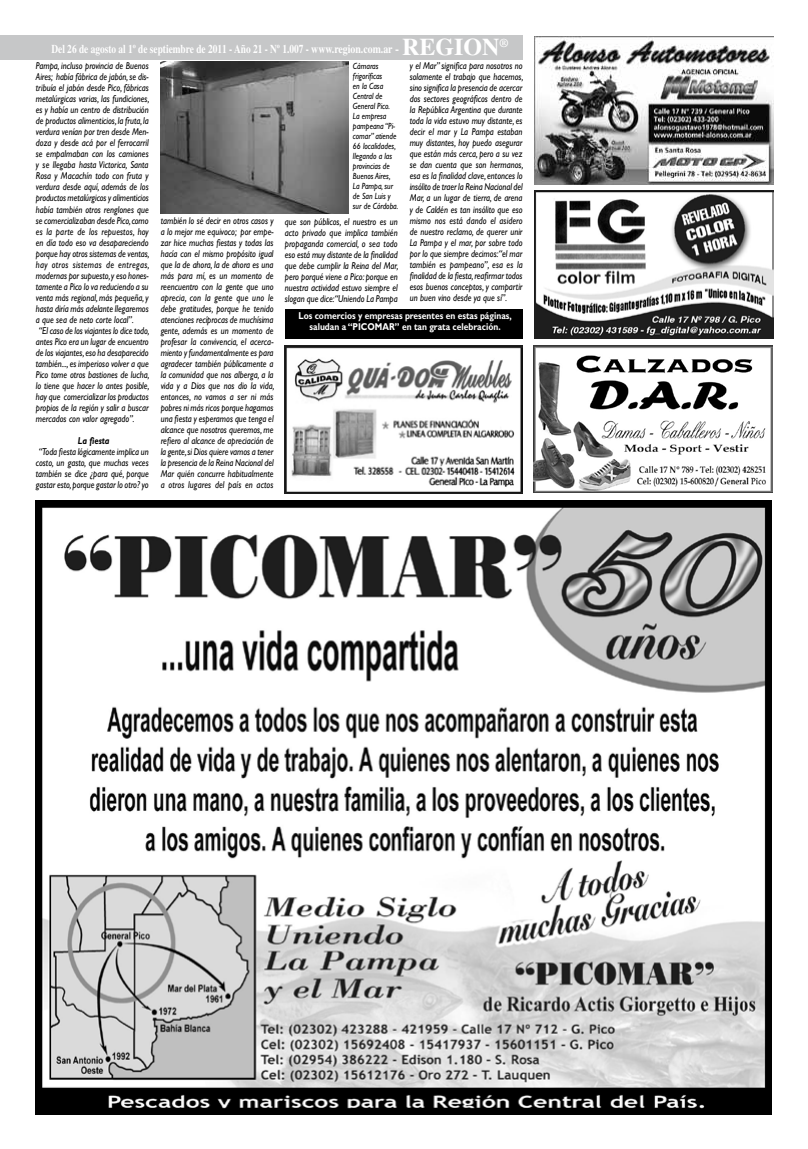
<style>
.page{position:relative;width:808px;height:1149px;background:#fff}
.page>*{position:absolute;margin:0;border:0;box-sizing:border-box;transform-origin:0 0}
.t1{font:700 12px "Times";color:#fff;scale:.78 1}
.t2{font:italic 10px/11px "Gill Sans";color:#000;text-align:justify;scale:.85 1}
.t3{font:700 10px/11px "Gill Sans";color:#fff;text-align:center;scale:.85 1}
.t4{font:italic 700 10px "Gill Sans";color:#000;scale:.85 1}
.t5{font:italic 9px/10px "Gill Sans";color:#000;scale:.85 1}
.s1{font-size:24px}
</style>
<div class="page">
<div style="left:0;top:35px;width:523px;height:25px;background:#c6c7c8"></div>
<img style="left:160px;top:62px;width:188px;height:151px">
<div style="left:285px;top:309px;width:237px;height:29px;background:#000"></div>
<img style="left:36px;top:501px;width:735px;height:612px">
<img style="left:534px;top:191px;width:239px;height:147px">
<img style="left:534px;top:37px;width:239px;height:147px">
<img style="left:285px;top:345px;width:237px;height:148px">
<img style="left:534px;top:345px;width:239px;height:147px">
<p class="t1" style="left:51px;top:42px;width:587px">Del 26 de agosto al 1º de septiembre de 2011 - Año 21 - Nº 1.007 - www.region.com.ar - <span class="s1">REGION</span>®</p>
<p class="t2" style="left:36px;top:61px;width:135px;text-align:left">Pampa, incluso provincia de Buenos Aires; había fábrica de jabón, se dis&shy;tribuía el jabón desde Pico, fábricas metalúrgicas varias, las fundiciones, es y había un centro de distribución de productos alimenticios, la fruta, la verdura venían por tren desde Men&shy;doza y desde acá por el ferrocarril se empalmaban con los camiones y se llegaba hasta Victorica, Santa Rosa y Macachín todo con fruta y verdura desde aquí, además de los productos metalúrgicos y alimenticios había también otros renglones que se comercializaban desde Pico, como es la parte de los repuestos, hoy en día todo eso va desapareciendo porque hay otros sistemas de ventas, hay otros sistemas de entregas, modernas por supuesto, y eso hones&shy;tamente a Pico lo va reduciendo a su venta más regional, más pequeña, y hasta diría más adelante llegaremos a que sea de neto corte local”.<br>“El caso de los viajantes lo dice todo, antes Pico era un lugar de encuentro de los viajantes, eso ha desaparecido también..., es imperioso volver a que Pico tome otros bastiones de lucha, lo tiene que hacer lo antes posible, hay que comercializar los productos propios de la región y salir a buscar mercados con valor agregado”.</p>
<p class="t4" style="left:78px;top:434px;width:39px">La fiesta</p>
<p class="t2" style="left:36px;top:446px;width:134px">“Toda fiesta lógicamente implica un costo, un gasto, que muchas veces también se dice ¿para qué, porque gastar esto, porque gastar lo otro? yo</p>
<p class="t2" style="left:161px;top:215px;width:135px">también lo sé decir en otros casos y a lo mejor me equivoco; por empe&shy;zar hice muchas fiestas y todas las hacía con el mismo propósito igual que la de ahora, la de ahora es una más para mí, es un momento de reencuentro con la gente que uno aprecia, con la gente que uno le debe gratitudes, porque he tenido atenciones recíprocas de muchísima gente, además es un momento de profesar la convivencia, el acerca&shy;miento y fundamentalmente es para agradecer también públicamente a la comunidad que nos alberga, a la vida y a Dios que nos dio la vida, entonces, no vamos a ser ni más pobres ni más ricos porque hagamos una fiesta y esperamos que tenga el alcance que nosotros queremos, me refiero al alcance de apreciación de la gente, si Dios quiere vamos a tener la presencia de la Reina Nacional del Mar quién concurre habitualmente a otros lugares del país en actos</p>
<p class="t5" style="left:353px;top:61px;width:55px">Cámaras frigoríficas<br>en la Casa<br>Central de<br>General Pico.<br>La empresa pampeana “Pi&shy;comar” atiende<br>66 localidades, llegando a las provincias de<br>Buenos Aires,<br>La Pampa, sur de San Luis y sur de Córdoba.</p>
<p class="t2" style="left:285px;top:216px;width:135px">que son públicos, el nuestro es un acto privado que implica también propaganda comercial, o sea todo eso está muy distante de la finalidad que debe cumplir la Reina del Mar, pero porqué viene a Pico: porque en nuestra actividad estuvo siempre el slogan que dice:“Uniendo La Pampa</p>
<p class="t2" style="left:410px;top:61px;width:135px">y el Mar” significa para nosotros no solamente el trabajo que hacemos, sino significa la presencia de acercar dos sectores geográficos dentro de la República Argentina que durante toda la vida estuvo muy distante, es decir el mar y La Pampa estaban muy distantes, hoy puedo asegurar que están más cerca, pero a su vez se dan cuenta que son hermanos, esa es la finalidad clave, entonces lo insólito de traer la Reina Nacional del Mar, a un lugar de tierra, de arena y de Caldén es tan insólito que eso mismo nos está dando el asidero de nuestro reclamo, de querer unir La Pampa y el mar, por sobre todo por lo que siempre decimos:“el mar también es pampeano”, esa es la finalidad de la fiesta, reafirmar todos esos buenos conceptos, y compartir un buen vino desde ya que sí”.</p>
<p class="t3" style="left:298px;top:310px;width:252px">Los comercios y empresas presentes en estas páginas, saludan a “PICOMAR” en tan grata celebración.</p>
</div>
